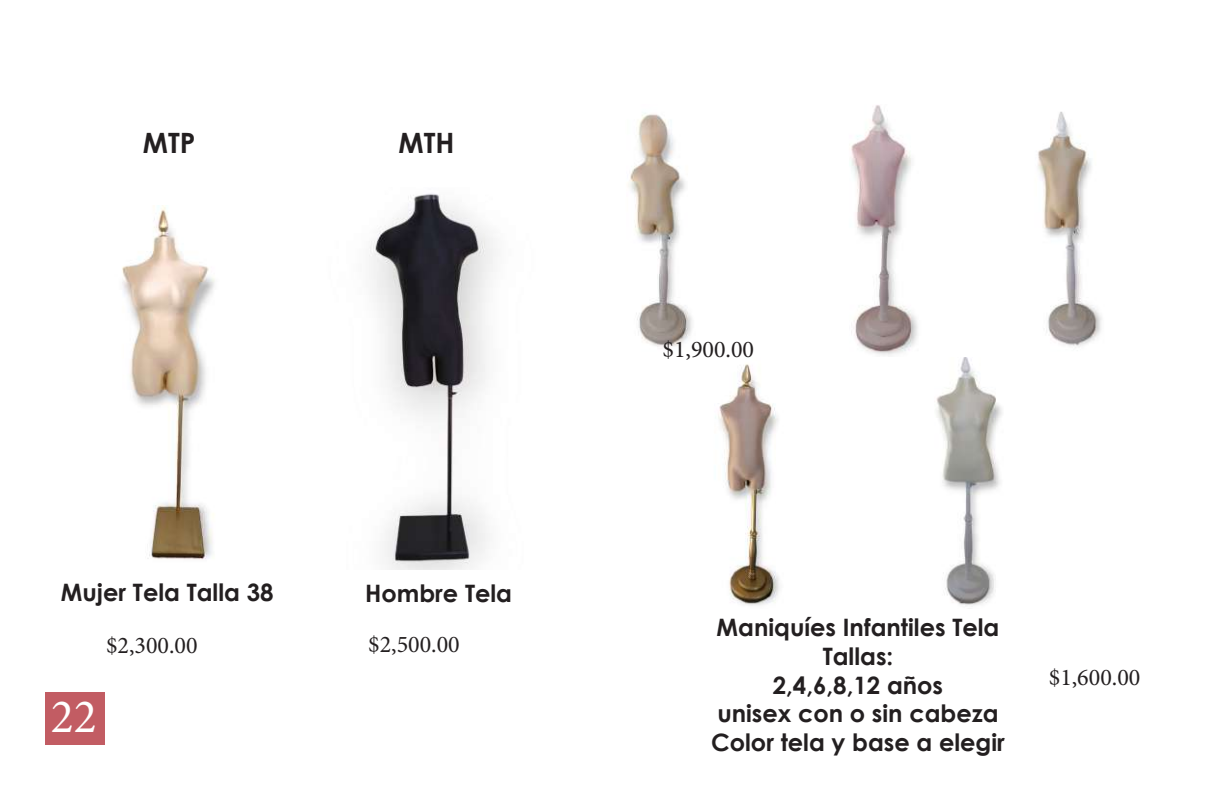
<style>
.page{position:relative;width:1224px;height:792px;background:#fff}
.page>*{position:absolute;margin:0;border:0;box-sizing:border-box;transform-origin:0 0}
.t1{font:48px "Minion Pro";color:#fff}
.t2{font:700 28px "Century Gothic";color:#231f20}
.t3{font:700 24px/28.8px "Century Gothic";color:#231f20;text-align:center}
.t4{font:24px "Minion Pro";color:#231f20}
</style>
<div class="page">
<div style="left:45px;top:692px;width:60px;height:53px;background:#c25c63"></div>
<img style="left:369px;top:193px;width:127px;height:376px">
<img style="left:628px;top:113px;width:64px;height:235px">
<img style="left:122px;top:205px;width:93px;height:355px">
<img style="left:851px;top:105px;width:67px;height:251px">
<img style="left:1038px;top:111px;width:64px;height:235px">
<img style="left:715px;top:357px;width:287px;height:252px">
<p class="t2" style="left:143px;top:122px;width:54px">MTP</p>
<p class="t2" style="left:398px;top:122px;width:57px">MTH</p>
<p class="t3" style="left:61px;top:577px;width:214px">Mujer Tela Talla 38</p>
<p class="t3" style="left:365px;top:578px;width:148px">Hombre Tela</p>
<p class="t4" style="left:106px;top:629px;width:93px">$2,300.00</p>
<p class="t4" style="left:368px;top:628px;width:93px">$2,500.00</p>
<h1 class="t1" style="left:51px;top:684px;width:48px">22</h1>
<p class="t4" style="left:663px;top:333px;width:93px">$1,900.00</p>
<p class="t3" style="left:711px;top:612px;width:295px">Maniquíes Infantiles Tela<br>Tallas:<br>2,4,6,8,12 años<br>unisex con o sin cabeza<br>Color tela y base a elegir</p>
<p class="t4" style="left:1049px;top:661px;width:93px">$1,600.00</p>
</div>
